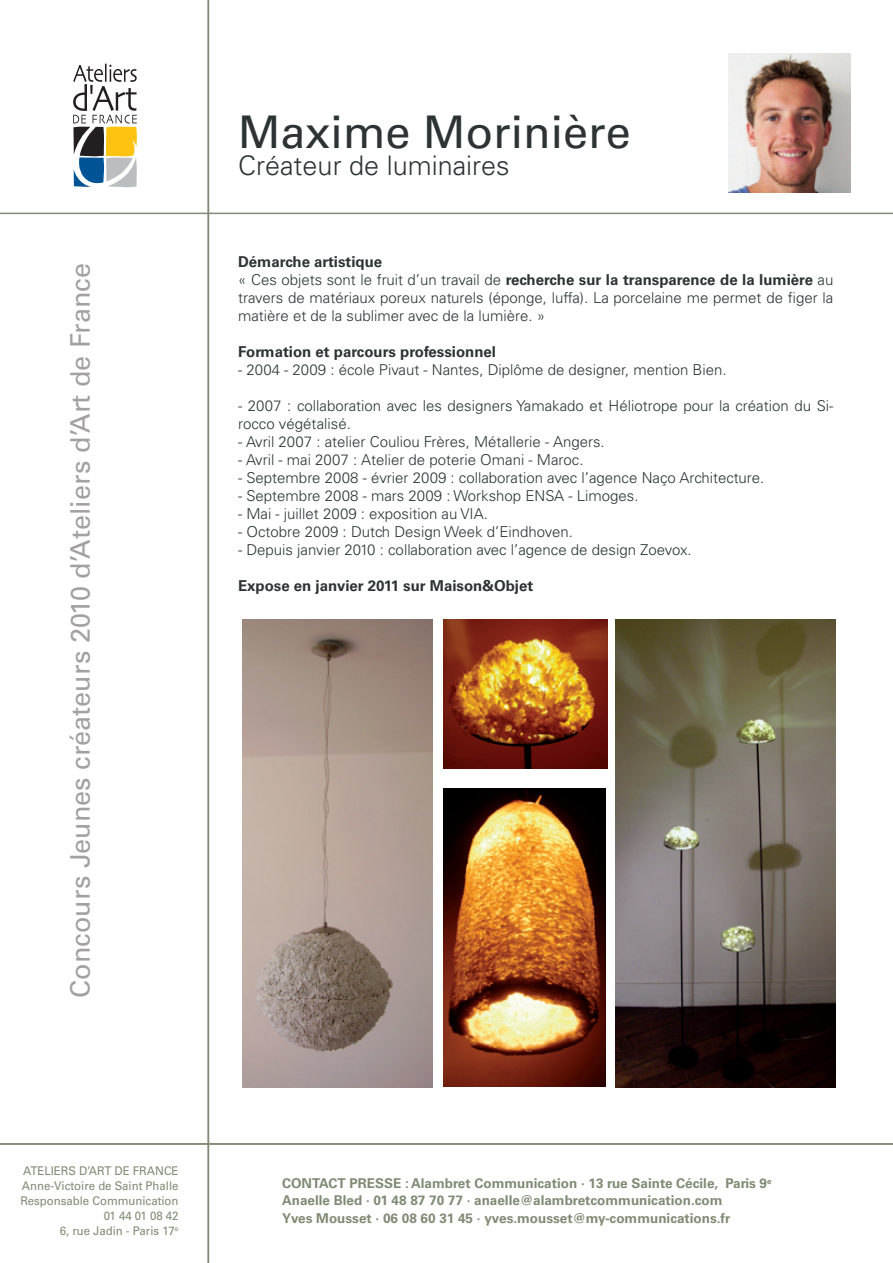
<style>
.page{position:relative;width:893px;height:1263px;background:#fff}
.page>*{position:absolute;margin:0;border:0;box-sizing:border-box;transform-origin:0 0}
.t1{font:45px "Univers";color:#2d3333}
.t2{font:27px "Univers";color:#a2a0a0}
.t3{font:300 27px "Univers";color:#2d3333}
.t4{font:300 15px/18px "Univers";color:#2d3333}
.t5{font:700 15px "Univers";color:#2d3333}
.t6{font:700 13.5px/16.5px "Univers";color:#828974}
.t7{font:12px/15px "Univers";color:#828974;text-align:right;scale:.95 1}
.s1{font-weight:700}
</style>
<div class="page">
<hr style="left:0;top:213px;width:893px;height:1px;background:#828974">
<svg style="left:73px;top:64px;width:64px;height:123px"></svg>
<img style="left:728px;top:54px;width:122px;height:139px">
<img style="left:242px;top:620px;width:190px;height:467px">
<img style="left:443px;top:789px;width:163px;height:297px">
<img style="left:443px;top:620px;width:164px;height:149px">
<img style="left:616px;top:620px;width:219px;height:467px">
<hr style="left:208px;top:0;width:1px;height:1263px;background:#828974">
<hr style="left:0;top:1143px;width:893px;height:2px;background:#828974">
<h2 class="t2" style="left:64px;top:998px;width:736px;rotate:-90deg">Concours Jeunes créateurs 2010 d’Ateliers d’Art de France</h2>
<h1 class="t1" style="left:238px;top:106px;width:394px">Maxime Morinière</h1>
<h2 class="t3" style="left:238px;top:149px;width:273px">Créateur de luminaires</h2>
<p class="t4" style="left:238px;top:253px;width:597px"><span class="s1">Démarche artistique<br></span>« Ces objets sont le fruit d’un travail de <span class="s1">recherche sur la transparence de la lumière</span> au travers de matériaux poreux naturels (éponge, luffa). La porcelaine me permet de figer la matière et de la sublimer avec de la lumière. »</p>
<p class="t5" style="left:238px;top:343px;width:259px">Formation et parcours professionnel</p>
<p class="t4" style="left:238px;top:361px;width:490px">- 2004 - 2009 : école Pivaut - Nantes, Diplôme de designer, mention Bien.</p>
<p class="t4" style="left:238px;top:397px;width:597px">- 2007 : collaboration avec les designers Yamakado et Héliotrope pour la création du Si&shy;rocco végétalisé.</p>
<p class="t4" style="left:238px;top:433px;width:368px">- Avril 2007 : atelier Couliou Frères, Métallerie - Angers.</p>
<p class="t4" style="left:238px;top:451px;width:347px">- Avril - mai 2007 : Atelier de poterie Omani - Maroc.</p>
<p class="t4" style="left:238px;top:469px;width:528px">- Septembre 2008 - évrier 2009 : collaboration avec l’agence Naço Architecture.</p>
<p class="t4" style="left:238px;top:487px;width:402px">- Septembre 2008 - mars 2009 : Workshop ENSA - Limoges.</p>
<p class="t4" style="left:238px;top:505px;width:251px">- Mai - juillet 2009 : exposition au VIA.</p>
<p class="t4" style="left:238px;top:523px;width:336px">- Octobre 2009 : Dutch Design Week d’Eindhoven.</p>
<p class="t4" style="left:238px;top:541px;width:455px">- Depuis janvier 2010 : collaboration avec l’agence de design Zoevox.</p>
<p class="t5" style="left:238px;top:577px;width:297px">Expose en janvier 2011 sur Maison&amp;Objet</p>
<p class="t7" style="left:20px;top:1163px;width:168px">ateliers d’art de france<br>Anne-Victoire de Saint Phalle<br>Responsable Communication<br>01 44 01 08 42<br>6, rue Jadin - Paris 17<sup>e</sup></p>
<p class="t6" style="left:282px;top:1175px;width:40px">Co ntact</p>
<p class="t6" style="left:282px;top:1175px;width:491px;text-indent:67px">presse : Alambret Communication · 13 rue Sainte Cécile, Paris 9<sup>e<br></sup>Anaelle Bled · 01 48 87 70 77 · anaelle@alambretcommunication.com</p>
<p class="t6" style="left:282px;top:1210px;width:450px">Yves Mousset · 06 08 60 31 45 · yves.mousset@my-communications.fr</p>
</div>
